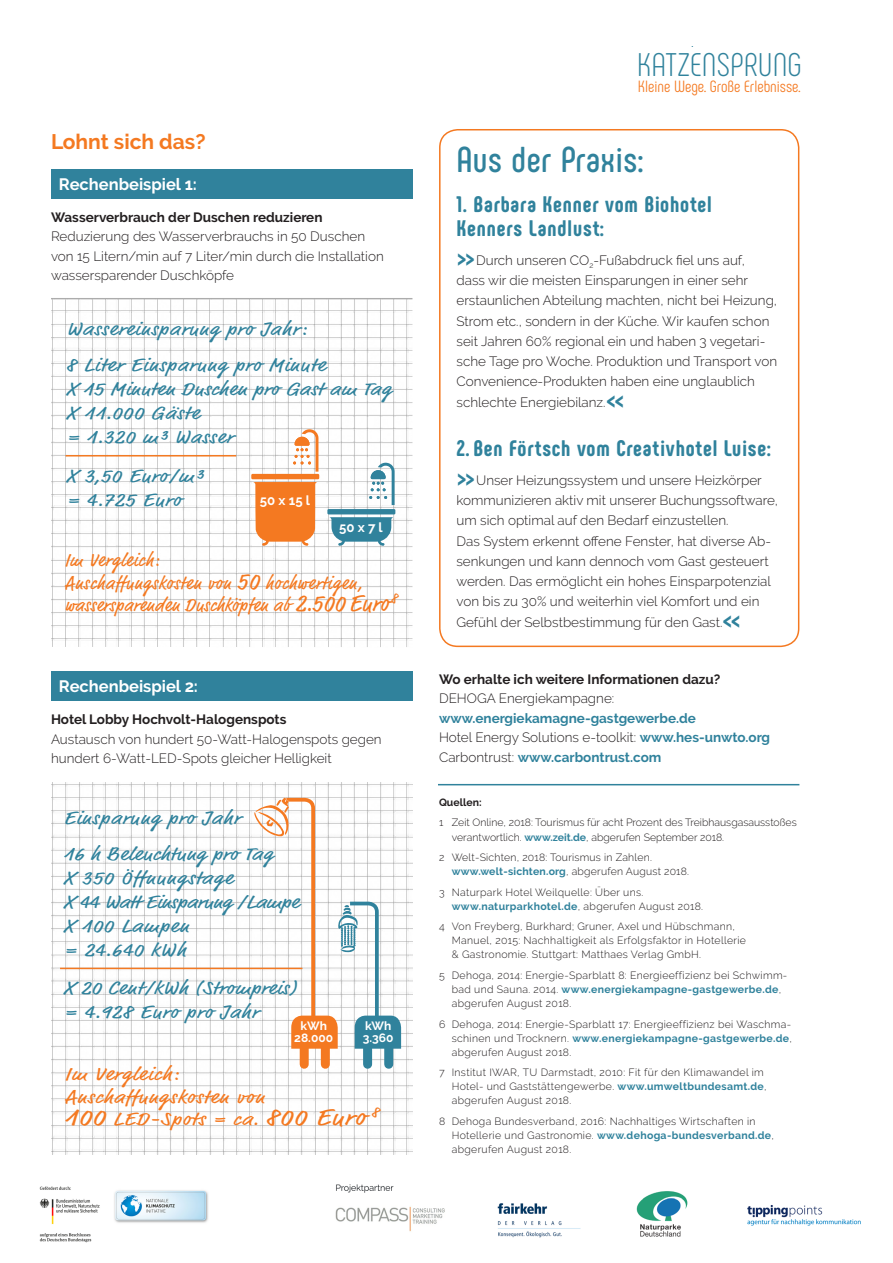
<style>
.page{position:relative;width:893px;height:1263px;background:#fff}
.page>*{position:absolute;margin:0;border:0;box-sizing:border-box;transform-origin:0 0}
.t1{font:700 36px "Phenomena";letter-spacing:.015em;color:#30829c}
.t2{font:300 32.7px "Phenomena";color:#30829c}
.t3{font:800 22.5px/24px "Phenomena";letter-spacing:.04em;color:#30829c}
.t4{font:700 21px "Raleway";color:#f47921}
.t5{font:18.75px/24px "Market OT";letter-spacing:.04em;color:#30829c;scale:1.2 1}
.t6{font:18.75px/24px "Market OT";letter-spacing:.02em;color:#30829c;scale:1.2 1}
.t7{font:18.75px/22.5px "Market OT";letter-spacing:.04em;color:#f47921}
.t8{font:18.75px/22.5px "Market OT";letter-spacing:.04em;color:#f47921;scale:1.2 1}
.t9{font:700 16.5px "Raleway";color:#fff}
.t10{font:16.2px "Phenomena";color:#f47921}
.t11{font:300 13.5px/20.2px "Raleway";color:#231f20}
.t12{font:700 13.5px/19.5px "Raleway";color:#30829c}
.t13{font:700 13.5px "Raleway";color:#231f20}
.t14{font:700 13.2px "Raleway";color:#fff}
.t15{font:700 12px/12px "Raleway";color:#fff;text-align:center}
.t16{font:300 10.5px/14.1px "Raleway";letter-spacing:.03em;color:#231f20}
.t17{font:300 10.5px/14.1px "Raleway";color:#231f20}
.t18{font:700 10.5px "Raleway";color:#231f20}
.s1{color:#30829c}
.s2{font-size:24px}
.s3{font-weight:700;font-size:28.5px;color:#30829c}
.s4{font-weight:300;color:#231f20}
.s5{font-weight:700;color:#30829c}
</style>
<div class="page">
<img style="left:39px;top:1184px;width:822px;height:59px">
<div style="left:439px;top:129px;width:360px;height:518px;border:2px solid #f47921;border-radius:18px"></div>
<img style="left:51px;top:782px;width:361px;height:372px">
<hr style="left:60px;top:968px;width:242px;height:1px;background:#f47921">
<div style="left:300px;top:1042px;width:9px;height:22px;background:#f47921"></div>
<div style="left:321px;top:1042px;width:9px;height:22px;background:#f47921"></div>
<div style="left:363px;top:1042px;width:9px;height:22px;background:#30829c"></div>
<div style="left:384px;top:1042px;width:9px;height:22px;background:#30829c"></div>
<svg style="left:254px;top:796px;width:147px;height:253px"></svg>
<div style="left:51px;top:169px;width:361px;height:30px;background:#30829c"></div>
<div style="left:51px;top:671px;width:361px;height:30px;background:#30829c"></div>
<img style="left:51px;top:298px;width:361px;height:349px">
<hr style="left:66px;top:455px;width:170px;height:1px;background:#f47921">
<hr style="left:438px;top:784px;width:361px;height:1px;background:#30829c">
<svg style="left:251px;top:429px;width:68px;height:117px"></svg>
<svg style="left:327px;top:463px;width:68px;height:83px"></svg>
<h3 class="t4" style="left:51px;top:130px;width:156px">Lohnt sich das?</h3>
<p class="t9" style="left:59px;top:174px;width:160px">Rechenbeispiel 1: <span class="s1">1:</span></p>
<p class="t13" style="left:51px;top:209px;width:273px">Wasserverbrauch der Duschen reduzieren</p>
<p class="t11" style="left:51px;top:227px;width:334px;line-height:19.5px">Reduzierung des Wasserverbrauchs in 50 Duschen von 15 Litern/min auf 7 Liter/min durch die Installation wassersparender Duschköpfe</p>
<h3 class="t5" style="left:66px;top:312px;width:217px;line-height:36px">Wassereinsparung pro Jahr:<br>8 Liter Einsparung pro Minute</h3>
<h3 class="t6" style="left:66px;top:378px;width:272px">X 15 Minuten Duschen pro Gast am Tag<br>X 11.000 Gäste<br>= 1.320 m³ Wasser</h3>
<h3 class="t5" style="left:66px;top:465px;width:115px">X 3,50 Euro/m³ = 4.725 Euro</h3>
<p class="t14" style="left:260px;top:493px;width:52px">50 x 15 l</p>
<p class="t14" style="left:339px;top:520px;width:45px">50 x 7 l</p>
<h3 class="t7" style="left:65px;top:551px;width:335px">Im Vergleich:<br>Anschaffungskosten von <span class="s2">50</span> hochwertigen, wassersparenden Duschköpfen ab <span class="s2">2.500 Euro</span> <sup>8</sup></h3>
<p class="t9" style="left:59px;top:677px;width:141px">Rechenbeispiel 2:</p>
<p class="t13" style="left:51px;top:712px;width:237px">Hotel Lobby Hochvolt-Halogenspots</p>
<p class="t11" style="left:51px;top:729px;width:332px;line-height:19.5px">Austausch von hundert 50-Watt-Halogenspots gegen hundert 6-Watt-LED-Spots gleicher Helligkeit</p>
<h3 class="t5" style="left:64px;top:802px;width:176px;line-height:36px">Einsparung pro Jahr<br>16 h Beleuchtung pro Tag</h3>
<h3 class="t5" style="left:64px;top:868px;width:198px">X 350 Öffnungstage<br>X 44 Watt Einsparung /Lampe<br>X 100 Lampen<br>= 24.640 kWh</h3>
<h3 class="t6" style="left:64px;top:977px;width:196px">X 20 Cent/kWh (Strompreis) = 4.928 Euro pro Jahr</h3>
<p class="t15" style="left:294px;top:1019px;width:40px">kWh<br>28.000</p>
<p class="t15" style="left:363px;top:1019px;width:32px;text-align:left">kWh<br>3.360</p>
<h3 class="t8" style="left:65px;top:1065px;width:264px">Im Vergleich:<br>Anschaffungskosten von<br><span class="s2">100</span> LED-Spots = ca. <span class="s2">800 Euro</span> <sup>8</sup></h3>
<h2 class="t2" style="left:637px;top:46px;width:166px">KATZENSPRUNG</h2>
<p class="t10" style="left:638px;top:77px;width:164px">Kleine Wege. Große Erlebnisse.</p>
<h1 class="t1" style="left:456px;top:138px;width:189px">Aus der Praxis:</h1>
<h3 class="t3" style="left:456px;top:192px;width:257px">1. Barbara Kenner vom Biohotel<br>Kenners Landlust:</h3>
<p class="t11" style="left:456px;top:250px;width:322px"><span class="s3">»</span>Durch unseren CO<sub>2</sub>-Fußabdruck fiel uns auf,<br>dass wir die meisten Einsparungen in einer sehr erstaunlichen Abteilung machten, nicht bei Heizung, Strom etc., sondern in der Küche. Wir kaufen schon seit Jahren 60% regional ein und haben 3 vegetari&shy;sche Tage pro Woche. Produktion und Transport von Convenience-Produkten haben eine unglaublich schlechte Energiebilanz.<span class="s3">«</span></p>
<h3 class="t3" style="left:456px;top:436px;width:316px">2. Ben Förtsch vom Creativhotel Luise:</h3>
<p class="t11" style="left:456px;top:470px;width:323px"><span class="s3">»</span>Unser Heizungssystem und unsere Heizkörper kommunizieren aktiv mit unserer Buchungssoftware, um sich optimal auf den Bedarf einzustellen.<br>Das System erkennt offene Fenster, hat diverse Ab&shy;senkungen und kann dennoch vom Gast gesteuert werden. Das ermöglicht ein hohes Einsparpotenzial von bis zu 30% und weiterhin viel Komfort und ein Gefühl der Selbstbestimmung für den Gast.<span class="s3">«</span></p>
<p class="t13" style="left:439px;top:671px;width:283px">Wo erhalte ich weitere Informationen dazu?</p>
<p class="t11" style="left:439px;top:688px;width:177px">DEHOGA Energiekampagne:</p>
<p class="t12" style="left:439px;top:708px;width:333px">www.energiekamagne-gastgewerbe.de<br><span class="s4">Hotel Energy Solutions e-toolkit:</span> www.hes-unwto.org<br><span class="s4">Carbontrust:</span> www.carbontrust.com</p>
<p class="t18" style="left:439px;top:796px;width:44px">Quellen:</p>
<p class="t17" style="left:452px;top:815px;width:346px;text-indent:-13px">1 Zeit Online, 2018: Tourismus für acht Prozent des Treibhausgasausstoßes verantwortlich. <span class="s5">www.zeit.de</span>, abgerufen September 2018.</p>
<p class="t16" style="left:452px;top:850px;width:239px;text-indent:-13px">2 Welt-Sichten, 2018: Tourismus in Zahlen. <span class="s5">www.welt-sichten.org</span>, abgerufen August 2018.</p>
<p class="t16" style="left:452px;top:885px;width:253px;text-indent:-13px">3 Naturpark Hotel Weilquelle: Über uns. <span class="s5">www.naturparkhotel.de</span>, abgerufen August 2018.</p>
<p class="t16" style="left:452px;top:919px;width:296px;text-indent:-13px">4 Von Freyberg, Burkhard; Gruner, Axel und Hübschmann,<br>Manuel, 2015: Nachhaltigkeit als Erfolgsfaktor in Hotellerie &amp; Gastronomie. Stuttgart: Matthaes Verlag GmbH.</p>
<p class="t16" style="left:452px;top:968px;width:337px;text-indent:-13px">5 Dehoga, 2014: Energie-Sparblatt 8: Energieeffizienz bei Schwimm&shy;bad und Sauna. 2014. <span class="s5">www.energiekampagne-gastgewerbe.de</span>, abgerufen August 2018.</p>
<p class="t16" style="left:452px;top:1017px;width:342px;text-align:justify;text-indent:-13px">6 Dehoga, 2014: Energie-Sparblatt 17: Energieeffizienz bei Waschma&shy;schinen und Trocknern. <span class="s5">www.energiekampagne-gastgewerbe.de</span>, abgerufen August 2018.</p>
<p class="t16" style="left:452px;top:1065px;width:316px;text-indent:-13px">7 Institut IWAR, TU Darmstadt, 2010: Fit für den Klimawandel im<br>Hotel- und Gaststättengewerbe. <span class="s5">www.umweltbundesamt.de</span>, abgerufen August 2018.</p>
<p class="t16" style="left:452px;top:1114px;width:324px;text-indent:-13px">8 Dehoga Bundesverband, 2016: Nachhaltiges Wirtschaften in<br>Hotellerie und Gastronomie. <span class="s5">www.dehoga-bundesverband.de</span>, abgerufen August 2018.</p>
</div>
